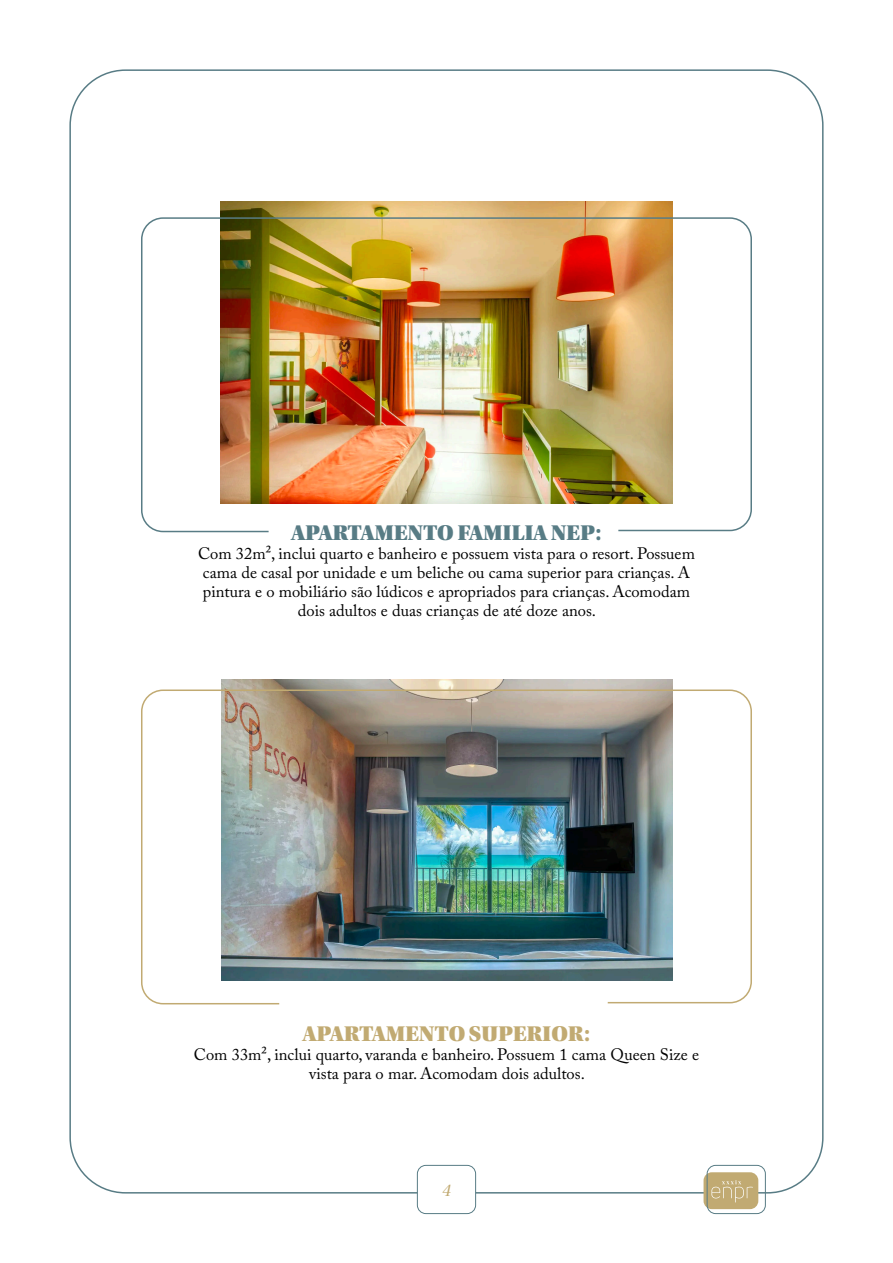
<style>
.page{position:relative;width:893px;height:1263px;background:#fff}
.page>*{position:absolute;margin:0;border:0;box-sizing:border-box;transform-origin:0 0}
.t1{font:22.5px "Utopia Std Black Headline";letter-spacing:.01em;color:#587c85}
.t2{font:22.5px "Utopia Std Black Headline";letter-spacing:.01em;color:#c1aa72}
.t3{font:18px "Utopia Std Subh It";color:#c1aa72}
.t4{font:16.5px/19px "Adobe Caslon Pro";color:#000;text-align:center}
</style>
<div class="page">
<div style="left:703px;top:1172px;width:55px;height:37px;background:#c1aa72;border-radius:8px"></div>
<div style="left:707px;top:1165px;width:59px;height:49px;border:1px solid #587c85;border-radius:9px"></div>
<svg style="left:711px;top:1180px;width:42px;height:22px"></svg>
<div style="left:417px;top:1165px;width:59px;height:49px;border:1px solid #587c85;border-radius:9px"></div>
<img style="left:220px;top:202px;width:453px;height:15px">
<img style="left:221px;top:680px;width:452px;height:9px">
<img style="left:141px;top:217px;width:611px;height:316px">
<img style="left:141px;top:689px;width:611px;height:316px">
<h1 class="t1" style="left:291px;top:521px;width:312px">APARTAMENTO FAMILIA NEP:</h1>
<p class="t4" style="left:198px;top:544px;width:498px">Com 32m², inclui quarto e banheiro e possuem vista para o resort. Possuem cama de casal por unidade e um beliche ou cama superior para crianças. A pintura e o mobiliário são lúdicos e apropriados para crianças. Acomodam dois adultos e duas crianças de até doze anos.</p>
<h1 class="t2" style="left:303px;top:1022px;width:289px">APARTAMENTO SUPERIOR:</h1>
<p class="t4" style="left:194px;top:1045px;width:507px">Com 33m², inclui quarto, varanda e banheiro. Possuem 1 cama Queen Size e vista para o mar. Acomodam dois adultos.</p>
<p class="t3" style="left:442px;top:1181px;width:10px">4</p>
</div>
